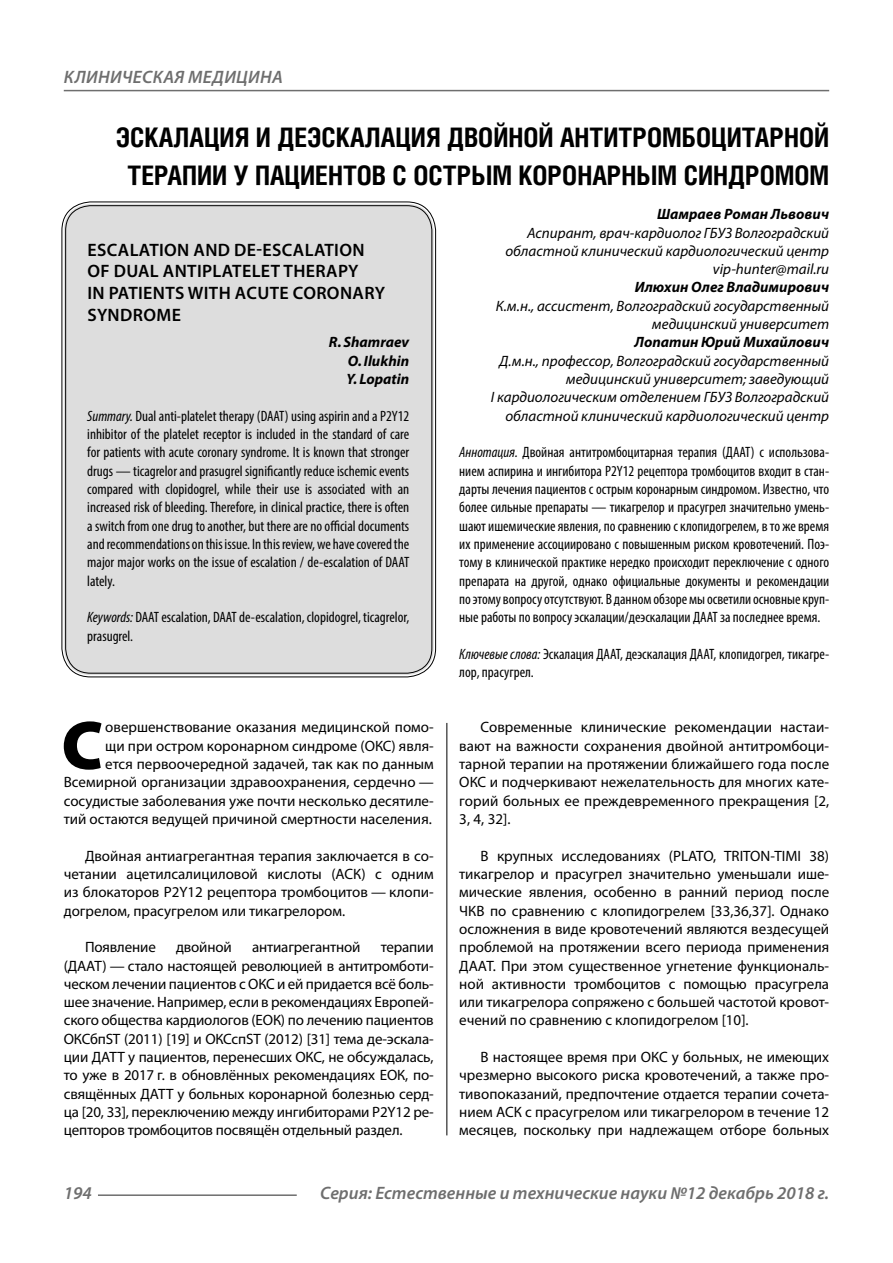
<style>
.page{position:relative;width:893px;height:1263px;background:#fff}
.page>*{position:absolute;margin:0;border:0;box-sizing:border-box;transform-origin:0 0}
.Bukvica{font:900 69.3px "Myriad Pro";color:#000}
.Header{font:700 27px/37.5px "Helios Cond";color:#000;text-align:center}
.Header-eng{font:600 18px/21.6px "Myriad Pro";letter-spacing:.02em;color:#000}
.t1{font:italic 600 18px "Myriad Pro";color:#6e6e6e}
.t2{font:italic 600 18px "Myriad Pro";letter-spacing:.02em;color:#6e6e6e}
.Normal{font:15px/18.3px "Myriad Pro";color:#000;text-align:justify}
.Annotation-rus{font:condensed 15px/18.3px "Myriad Pro";color:#000;text-align:justify}
.Annotation-eng{font:condensed 15px/18.3px "Myriad Pro";color:#000;text-align:justify}
.Author-doc{font:italic 15px/18.3px "Myriad Pro";color:#000;text-align:right}
.Bukvica-2{font:15px/18.3px "Myriad Pro";color:#000;text-align:right}
.Author{font:italic 700 15px "Myriad Pro";color:#000}
.Author-eng{font:italic 700 15px "Myriad Pro";color:#000}
.Author-email{font:italic 15px "Myriad Pro";color:#000}
.s1{font-style:italic}
</style>
<div class="page">
<hr style="left:446px;top:723px;width:1px;height:412px;background:#000">
<hr style="left:64px;top:90px;width:765px;height:1px;background:#6e6e6e">
<div style="left:64px;top:204px;width:370px;height:471px;background:#ddd;border-radius:27px"></div>
<hr style="left:98px;top:1194px;width:199px;height:2px;background:#6e6e6e">
<p class="t2" style="left:64px;top:66px;width:220px">КЛИНИЧЕСКАЯ МЕДИЦИНА</p>
<p class="Header" style="left:116px;top:118px;width:715px">ЭСКАЛАЦИЯ И ДЕЭСКАЛАЦИЯ ДВОЙНОЙ АНТИТРОМБОЦИТАРНОЙ<br>ТЕРАПИИ У ПАЦИЕНТОВ С ОСТРЫМ КОРОНАРНЫМ СИНДРОМОМ</p>
<p class="Author" style="left:657px;top:204px;width:174px">Шамраев Роман Львович</p>
<p class="Author-doc" style="left:505px;top:223px;width:325px">Аспирант, врач-кардиолог ГБУЗ Волгоградский областной клинический кардиологический центр</p>
<p class="Author-email" style="left:713px;top:260px;width:118px">vip-hunter@mail.ru</p>
<p class="Author" style="left:635px;top:278px;width:196px">Илюхин Олег Владимирович</p>
<p class="Author-doc" style="left:496px;top:296px;width:335px">К.м.н., ассистент, Волгоградский государственный медицинский университет</p>
<p class="Author" style="left:634px;top:333px;width:196px">Лопатин Юрий Михайлович</p>
<p class="Author-doc" style="left:491px;top:351px;width:340px">Д.м.н., профессор, Волгоградский государственный медицинский университет; заведующий<br>I кардиологическим отделением ГБУЗ Волгоградский областной клинический кардиологический центр</p>
<p class="Annotation-rus" style="left:459px;top:443px;width:371px"><span class="s1">Аннотация.</span> Двойная антитромбоцитарная терапия (ДААТ) с использова&shy;нием аспирина и ингибитора P2Y12 рецептора тромбоцитов входит в стан&shy;дарты лечения пациентов с острым коронарным синдромом. Известно, что более сильные препараты — тикагрелор и прасугрел значительно умень&shy;шают ишемические явления, по сравнению с клопидогрелем, в то же время их применение ассоциировано с повышенным риском кровотечений. Поэ&shy;тому в клинической практике нередко происходит переключение с одного препарата на другой, однако официальные документы и рекомендации по этому вопросу отсутствуют. В данном обзоре мы осветили основные круп&shy;ные работы по вопросу эскалации/деэскалации ДААТ за последнее время.</p>
<p class="Annotation-rus" style="left:459px;top:645px;width:371px"><span class="s1">Ключевые слова:</span> Эскалация ДААТ, деэскалация ДААТ, клопидогрел, тикагре&shy;лор, прасугрел.</p>
<p class="Header-eng" style="left:87px;top:239px;width:299px">ESCALATION AND DE-ESCALATION<br>OF DUAL ANTIPLATELET THERAPY<br>IN PATIENTS WITH ACUTE CORONARY<br>SYNDROME</p>
<p class="Author-eng" style="left:329px;top:333px;width:82px">R.Shamraev</p>
<p class="Author-eng" style="left:348px;top:351px;width:63px">O.Ilukhin</p>
<p class="Author-eng" style="left:346px;top:369px;width:64px">Y. Lopatin</p>
<p class="Annotation-eng" style="left:87px;top:406px;width:324px"><span class="s1">Summary.</span> Dual anti-platelet therapy (DAAT) using aspirin and a P2Y12 inhibitor of the platelet receptor is included in the standard of care for patients with acute coronary syndrome. It is known that stronger drugs — ticagrelor and prasugrel significantly reduce ischemic events compared with clopidogrel, while their use is associated with an increased risk of bleeding. Therefore, in clinical practice, there is often a switch from one drug to another, but there are no official documents and recommendations on this issue. In this review, we have covered the major major works on the issue of escalation / de-escalation of DAAT lately.</p>
<p class="Annotation-eng" style="left:87px;top:608px;width:323px"><span class="s1">Keywords:</span> DAAT escalation, DAAT de-escalation, clopidogrel, ticagrelor, prasugrel.</p>
<p class="Bukvica" style="left:61px;top:699px;width:43px">С</p>
<p class="Bukvica-2" style="left:64px;top:718px;width:371px">овершенствование оказания медицинской помо-<br>щи при остром коронарном синдроме (ОКС) явля-<br>ется первоочередной задачей, так как по данным Всемирной организации здравоохранения, сердечно — сосудистые заболевания уже почти несколько десятиле&shy;тий остаются ведущей причиной смертности населения.</p>
<p class="Normal" style="left:64px;top:846px;width:371px;text-indent:21px">Двойная антиагрегантная терапия заключается в со&shy;четании ацетилсалициловой кислоты (АСК) с одним из блокаторов P2Y12 рецептора тромбоцитов — клопи&shy;догрелом, прасугрелом или тикагрелором.</p>
<p class="Normal" style="left:85px;top:938px;width:72px">Появление</p>
<p class="Normal" style="left:176px;top:938px;width:57px">двойной</p>
<p class="Normal" style="left:252px;top:938px;width:110px">антиагрегантной</p>
<p class="Normal" style="left:64px;top:938px;width:371px;text-indent:317px">терапии (ДААТ) — стало настоящей революцией в антитромботи&shy;ческом лечении пациентов с ОКС и ей придается всё боль&shy;шее значение. Например, если в рекомендациях Европей&shy;ского общества кардиологов (ЕОК) по лечению пациентов ОКСбпST (2011) [19] и ОКСспST (2012) [31] тема де-эскала&shy;ции ДАТТ у пациентов, перенесших ОКС, не обсуждалась, то уже в 2017 г. в обновлённых рекомендациях ЕОК, по&shy;свящённых ДАТТ у больных коронарной болезнью серд&shy;ца [20, 33], переключению между ингибиторами P2Y12 ре&shy;цепторов тромбоцитов посвящён отдельный раздел.</p>
<p class="Normal" style="left:459px;top:718px;width:371px;text-indent:21px">Современные клинические рекомендации настаи&shy;вают на важности сохранения двойной антитромбоци&shy;тарной терапии на протяжении ближайшего года после ОКС и подчеркивают нежелательность для многих кате&shy;горий больных ее преждевременного прекращения [2, 3, 4, 32].</p>
<p class="Normal" style="left:459px;top:846px;width:371px;text-indent:21px">В крупных исследованиях (PLATO, TRITON-TIMI 38) тикагрелор и прасугрел значительно уменьшали ише&shy;мические явления, особенно в ранний период после ЧКВ по сравнению с клопидогрелем [33,36,37]. Однако осложнения в виде кровотечений являются вездесущей проблемой на протяжении всего периода применения ДААТ. При этом существенное угнетение функциональ&shy;ной активности тромбоцитов с помощью прасугрела или тикагрелора сопряжено с большей частотой кровот&shy;ечений по сравнению с клопидогрелом [10].</p>
<p class="Normal" style="left:459px;top:1048px;width:371px;text-indent:21px">В настоящее время при ОКС у больных, не имеющих чрезмерно высокого риска кровотечений, а также про&shy;тивопоказаний, предпочтение отдается терапии сочета&shy;нием АСК с прасугрелом или тикагрелором в течение 12 месяцев, поскольку при надлежащем отборе больных</p>
<p class="t1" style="left:64px;top:1182px;width:30px">194</p>
<p class="t1" style="left:320px;top:1182px;width:510px">Серия: Естественные и технические науки №12 декабрь 2018 г.</p>
</div>
